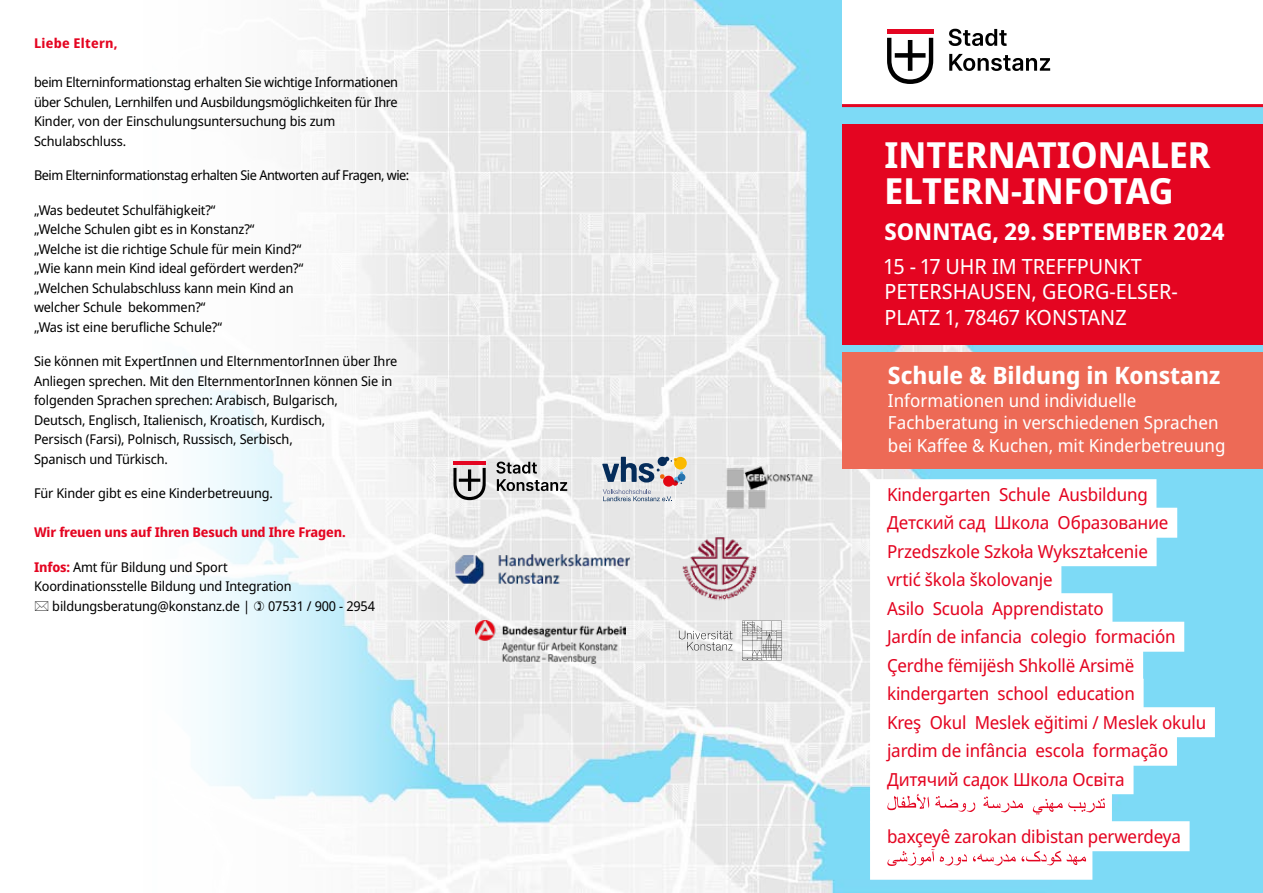
<style>
.page{position:relative;width:1263px;height:893px;background:#fff}
.page>*{position:absolute;margin:0;border:0;box-sizing:border-box;transform-origin:0 0}
.t1{font:700 36px/36px "Noto Sans Display";color:#fff}
.t2{font:700 24px "Noto Sans Display";color:#fff}
.t3{font:700 23.25px "Noto Sans Display";color:#fff}
.t4{font:21px/25.5px "Noto Sans Display";color:#fff}
.t5{font:18px/28.5px "Noto Sans Display";letter-spacing:-.01em;color:#e40521}
.t6{font:18px/22.5px "Noto Sans Display";color:#fff}
.t7{font:13.5px/19.5px "Noto Sans Display";letter-spacing:-.01em;color:#000}
.t8{font:13.5px "Noto Sans Display";letter-spacing:-.035em;color:#000}
.t9{font:700 13.5px "Noto Sans Display";letter-spacing:-.01em;color:#e40521}
.t10{font:700 13.5px "Noto Sans Display";letter-spacing:.02em;color:#e40521}
.s1{font-weight:700;color:#e40521}
</style>
<div class="page">
<img style="left:200px;top:0;width:1063px;height:893px">
<div style="left:842px;top:0;width:421px;height:106px;background:#fff"></div>
<hr style="left:842px;top:104px;width:421px;height:3px;background:#e40521">
<svg style="left:949px;top:29px;width:101px;height:42px"></svg>
<svg style="left:887px;top:38px;width:46px;height:46px"></svg>
<hr style="left:887px;top:29px;width:46px;height:4px;background:#e40521">
<svg style="left:496px;top:462px;width:71px;height:29px"></svg>
<svg style="left:453px;top:468px;width:33px;height:32px"></svg>
<hr style="left:453px;top:462px;width:33px;height:3px;background:#e40521">
<div style="left:842px;top:124px;width:421px;height:220px;background:#e40521"></div>
<div style="left:870px;top:479px;width:286px;height:30px;background:#fff"></div>
<div style="left:870px;top:508px;width:307px;height:30px;background:#fff"></div>
<div style="left:870px;top:536px;width:286px;height:30px;background:#fff"></div>
<div style="left:870px;top:565px;width:191px;height:30px;background:#fff"></div>
<div style="left:870px;top:593px;width:242px;height:30px;background:#fff"></div>
<div style="left:870px;top:622px;width:314px;height:30px;background:#fff"></div>
<div style="left:870px;top:650px;width:273px;height:30px;background:#fff"></div>
<div style="left:870px;top:679px;width:273px;height:30px;background:#fff"></div>
<div style="left:870px;top:707px;width:345px;height:30px;background:#fff"></div>
<div style="left:870px;top:736px;width:307px;height:30px;background:#fff"></div>
<div style="left:870px;top:764px;width:263px;height:30px;background:#fff"></div>
<div style="left:870px;top:793px;width:242px;height:30px;background:#fff"></div>
<div style="left:870px;top:821px;width:319px;height:30px;background:#fff"></div>
<div style="left:870px;top:850px;width:222px;height:30px;background:#fff"></div>
<svg style="left:887px;top:794px;width:42px;height:16px"></svg>
<svg style="left:935px;top:796px;width:40px;height:16px"></svg>
<svg style="left:983px;top:796px;width:40px;height:16px"></svg>
<svg style="left:1033px;top:798px;width:72px;height:17px"></svg>
<svg style="left:887px;top:849px;width:80px;height:17px"></svg>
<svg style="left:973px;top:851px;width:88px;height:15px"></svg>
<svg style="left:1067px;top:854px;width:19px;height:11px"></svg>
<img style="left:668px;top:526px;width:99px;height:82px">
<img style="left:719px;top:462px;width:96px;height:49px">
<svg style="left:602px;top:457px;width:85px;height:44px;background:#b4b4b9"></svg>
<img style="left:475px;top:620px;width:151px;height:43px">
<svg style="left:679px;top:631px;width:53px;height:19px"></svg>
<svg style="left:742px;top:621px;width:40px;height:39px"></svg>
<div style="left:842px;top:352px;width:421px;height:117px;background:#ed6a56"></div>
<img style="left:456px;top:554px;width:173px;height:29px">
<svg style="left:254px;top:601px;width:10px;height:10px"></svg>
<p class="t10" style="left:34px;top:34px;width:85px">Liebe Eltern,</p>
<p class="t7" style="left:34px;top:73px;width:366px">beim Elterninformationstag erhalten Sie wichtige Informationen über Schulen, Lernhilfen und Ausbildungsmöglichkeiten für Ihre Kinder, von der Einschulungsuntersuchung bis zum Schulabschluss.</p>
<p class="t8" style="left:34px;top:166px;width:377px">Beim Elterninformationstag erhalten Sie Antworten auf Fragen, wie:</p>
<p class="t7" style="left:34px;top:201px;width:271px">„Was bedeutet Schulfähigkeit?“<br>„Welche Schulen gibt es in Konstanz?“ „Welche ist die richtige Schule für mein Kind?“ „Wie kann mein Kind ideal gefördert werden?“ „Welchen Schulabschluss kann mein Kind an welcher Schule bekommen?“<br>„Was ist eine berufliche Schule?“</p>
<p class="t7" style="left:34px;top:352px;width:365px">Sie können mit ExpertInnen und ElternmentorInnen über Ihre Anliegen sprechen. Mit den ElternmentorInnen können Sie in folgenden Sprachen sprechen: Arabisch, Bulgarisch,<br>Deutsch, Englisch, Italienisch, Kroatisch, Kurdisch,<br>Persisch (Farsi), Polnisch, Russisch, Serbisch,<br>Spanisch und Türkisch.</p>
<p class="t7" style="left:34px;top:484px;width:240px">Für Kinder gibt es eine Kinderbetreuung.</p>
<p class="t9" style="left:34px;top:523px;width:313px">Wir freuen uns auf Ihren Besuch und Ihre Fragen.</p>
<p class="t7" style="left:34px;top:558px;width:195px"><span class="s1">Infos:</span> Amt für Bildung und Sport</p>
<p class="t7" style="left:34px;top:577px;width:259px">Koordinationsstelle Bildung und Integration</p>
<p class="t7" style="left:52px;top:597px;width:199px">bildungsberatung@konstanz.de |</p>
<p class="t7" style="left:268px;top:597px;width:108px">07531 / 900 - 2954</p>
<h1 class="t1" style="left:884px;top:138px;width:327px">INTERNATIONALER<br>ELTERN-INFOTAG</h1>
<h3 class="t3" style="left:884px;top:215px;width:342px">SONNTAG, 29. SEPTEMBER 2024</h3>
<h3 class="t4" style="left:884px;top:254px;width:295px">15 - 17 UHR IM TREFFPUNKT<br>PETERSHAUSEN, GEORG-ELSER-<br>PLATZ 1, 78467 KONSTANZ</h3>
<h2 class="t2" style="left:888px;top:358px;width:334px">Schule &amp; Bildung in Konstanz</h2>
<h3 class="t6" style="left:888px;top:389px;width:339px">Informationen und individuelle<br>Fachberatung in verschiedenen Sprachen bei Kaffee &amp; Kuchen, mit Kinderbetreuung</h3>
<p class="t5" style="left:887px;top:480px;width:321px">Kindergarten Schule Ausbildung<br>Детский сад Школа Образование<br>Przedszkole Szkoła Wykształcenie<br>vrtić škola školovanje<br>Asilo Scuola Apprendistato<br>Jardín de infancia colegio formación<br>Çerdhe fёmijёsh Shkollё Arsimё kindergarten school education<br>Kreş Okul Meslek eğitimi / Meslek okulu jardim de infância escola formação<br>Дитячий садок Школа Освіта</p>
<h3 class="t5" style="left:887px;top:822px;width:295px">baxçeyê zarokan dibistan perwerdeya</h3>
</div>
